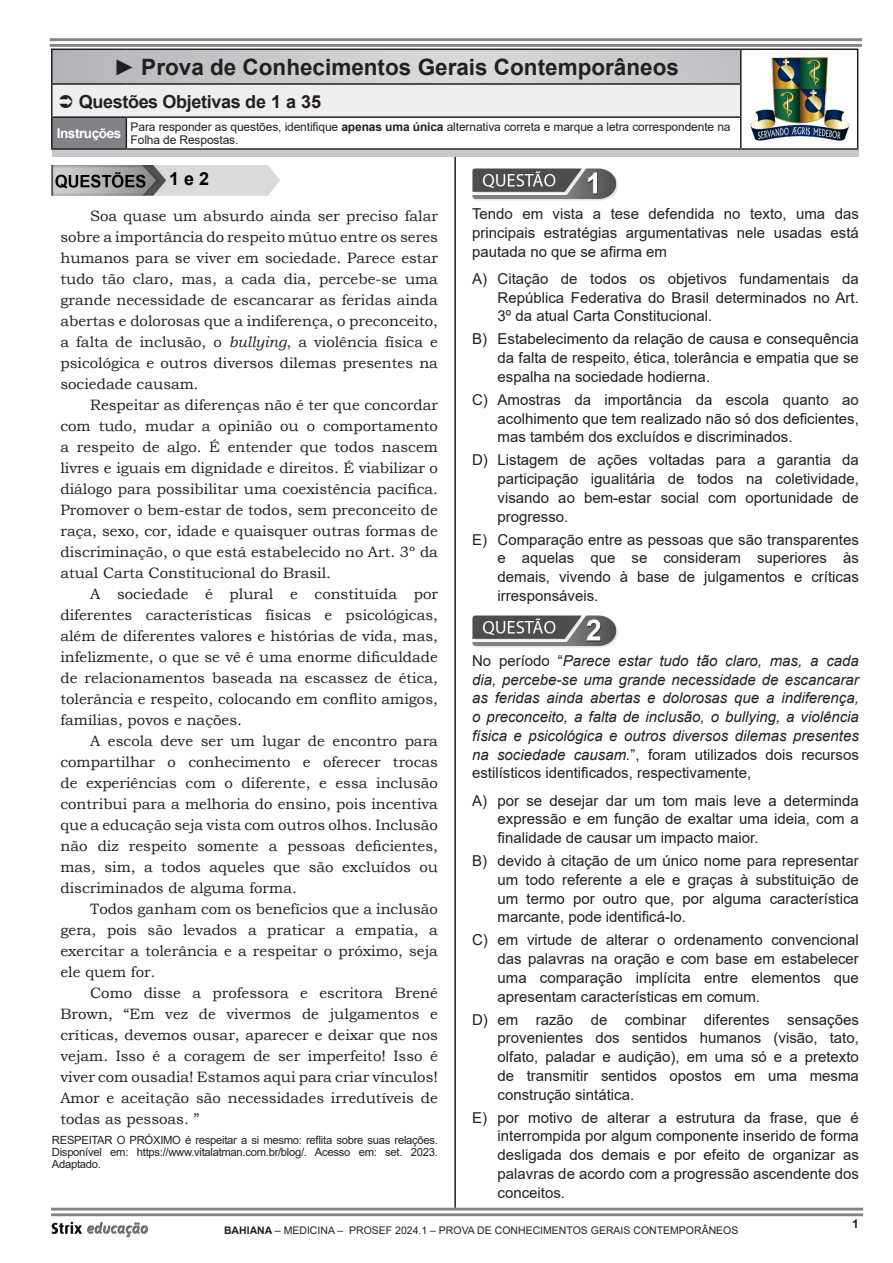
<style>
.page{position:relative;width:893px;height:1263px;background:#fff}
.page>*{position:absolute;margin:0;border:0;box-sizing:border-box;transform-origin:0 0}
.Resposta{font:700 22.5px "Arial";color:#231f20}
.TituloProva{font:700 18px "Arial";letter-spacing:-.02em;color:#231f20}
.Pergunta{font:700 18px "Arial";color:#000}
.TextoQuestão{font:15px/21px "Bookman Old Style";color:#231f20;text-align:justify}
.Resposta-2{font:15px/18.8px "Arial";color:#231f20;text-align:justify}
.Pergunta-2{font:italic 15px/18.8px "Arial";color:#231f20;text-align:justify}
.Pergunta-3{font:15px/18.8px "Arial";color:#231f20;text-align:justify}
.t1{font:700 13.5px "Arial";letter-spacing:-.03em;color:#fff}
.t2{font:12px/13.5px "Arial";letter-spacing:-.01em;color:#231f20}
.t3{font:700 12px "Arial";color:#231f20}
.ReferenciaInterna{font:11.25px/12px "Arial";letter-spacing:-.025em;color:#231f20;text-align:justify}
.t4{font:10.5px "Arial";color:#231f20}
.s1{font-weight:400}
.s2{font-weight:700}
.s3{font-style:italic}
.s4{font-style:normal}
</style>
<div class="page">
<svg style="left:52px;top:1222px;width:96px;height:16px"></svg>
<hr style="left:51px;top:1208px;width:812px;height:2px;background:#808285">
<hr style="left:51px;top:1213px;width:812px;height:3px;background:#808285">
<hr style="left:50px;top:38px;width:812px;height:3px;background:#808285">
<hr style="left:50px;top:44px;width:812px;height:3px;background:#808285">
<hr style="left:454px;top:154px;width:2px;height:1054px;background:#231f20">
<img style="left:472px;top:168px;width:146px;height:33px">
<svg style="left:53px;top:50px;width:687px;height:33px;background:#c8c9cb"></svg>
<div style="left:52px;top:84px;width:689px;height:33px;background:#eeeeef"></div>
<div style="left:52px;top:117px;width:74px;height:32px;background:#808285"></div>
<hr style="left:51px;top:49px;width:75px;height:1px;background:#231f20">
<hr style="left:51px;top:50px;width:2px;height:33px;background:#231f20">
<hr style="left:126px;top:49px;width:615px;height:1px;background:#231f20">
<hr style="left:741px;top:49px;width:117px;height:1px;background:#231f20">
<hr style="left:740px;top:50px;width:1px;height:33px;background:#231f20">
<hr style="left:857px;top:50px;width:1px;height:34px;background:#231f20">
<hr style="left:51px;top:83px;width:75px;height:2px;background:#231f20">
<hr style="left:51px;top:85px;width:2px;height:31px;background:#231f20">
<hr style="left:126px;top:83px;width:615px;height:2px;background:#231f20">
<hr style="left:740px;top:85px;width:1px;height:31px;background:#231f20">
<hr style="left:857px;top:84px;width:1px;height:33px;background:#231f20">
<hr style="left:51px;top:116px;width:75px;height:2px;background:#231f20">
<hr style="left:51px;top:118px;width:2px;height:30px;background:#231f20">
<hr style="left:126px;top:116px;width:615px;height:2px;background:#231f20">
<hr style="left:126px;top:118px;width:1px;height:30px;background:#231f20">
<hr style="left:740px;top:118px;width:1px;height:30px;background:#231f20">
<hr style="left:857px;top:117px;width:1px;height:31px;background:#231f20">
<hr style="left:51px;top:148px;width:75px;height:2px;background:#231f20">
<hr style="left:126px;top:148px;width:615px;height:2px;background:#231f20">
<hr style="left:741px;top:148px;width:117px;height:2px;background:#231f20">
<img style="left:741px;top:58px;width:109px;height:85px">
<div style="left:52px;top:150px;width:806px;height:7px;background:#c7c8ca"></div>
<img style="left:52px;top:165px;width:228px;height:30px">
<img style="left:472px;top:615px;width:146px;height:33px">
<p class="Resposta" style="left:114px;top:51px;width:567px"><span class="s1">►</span> Prova de Conhecimentos Gerais Contemporâneos</p>
<p class="TituloProva" style="left:79px;top:88px;width:244px">Questões Objetivas de 1 a 35</p>
<p class="t1" style="left:57px;top:124px;width:66px">Instruções</p>
<p class="t2" style="left:131px;top:120px;width:601px">Para responder as questões, identifique <span class="s2">apenas uma única</span> alternativa correta e marque a letra correspondente na<br>Folha de Respostas.</p>
<p class="Pergunta" style="left:169px;top:166px;width:42px">1 e 2</p>
<p class="TextoQuestão" style="left:60px;top:205px;width:379px;text-indent:30px">Soa quase um absurdo ainda ser preciso falar sobre a importância do respeito mútuo entre os seres humanos para se viver em sociedade. Parece estar tudo tão claro, mas, a cada dia, percebe-se uma grande necessidade de escancarar as feridas ainda abertas e dolorosas que a indiferença, o preconceito, a falta de inclusão, o <span class="s3">bullying</span>, a violência física e psicológica e outros diversos dilemas presentes na sociedade causam.</p>
<p class="TextoQuestão" style="left:60px;top:394px;width:379px;text-indent:30px">Respeitar as diferenças não é ter que concordar com tudo, mudar a opinião ou o comportamento a respeito de algo. É entender que todos nascem livres e iguais em dignidade e direitos. É viabilizar o diálogo para possibilitar uma coexistência pacífica.<br>Promover o bem-estar de todos, sem preconceito de raça, sexo, cor, idade e quaisquer outras formas de discriminação, o que está estabelecido no Art. 3º da atual Carta Constitucional do Brasil.</p>
<p class="TextoQuestão" style="left:60px;top:583px;width:379px;text-indent:30px">A sociedade é plural e constituída por diferentes características físicas e psicológicas, além de diferentes valores e histórias de vida, mas, infelizmente, o que se vê é uma enorme dificuldade de relacionamentos baseada na escassez de ética, tolerância e respeito, colocando em conflito amigos, famílias, povos e nações.</p>
<p class="TextoQuestão" style="left:60px;top:730px;width:379px;text-indent:30px">A escola deve ser um lugar de encontro para compartilhar o conhecimento e oferecer trocas de experiências com o diferente, e essa inclusão contribui para a melhoria do ensino, pois incentiva que a educação seja vista com outros olhos. Inclusão não diz respeito somente a pessoas deficientes, mas, sim, a todos aqueles que são excluídos ou discriminados de alguma forma.</p>
<p class="TextoQuestão" style="left:60px;top:898px;width:379px;text-indent:30px">Todos ganham com os benefícios que a inclusão gera, pois são levados a praticar a empatia, a exercitar a tolerância e a respeitar o próximo, seja ele quem for.</p>
<p class="TextoQuestão" style="left:60px;top:982px;width:379px;text-indent:30px">Como disse a professora e escritora Brené Brown, “Em vez de vivermos de julgamentos e críticas, devemos ousar, aparecer e deixar que nos vejam. Isso é a coragem de ser imperfeito! Isso é viver com ousadia! Estamos aqui para criar vínculos!<br>Amor e aceitação são necessidades irredutíveis de todas as pessoas. ”</p>
<p class="ReferenciaInterna" style="left:52px;top:1134px;width:387px">RESPEITAR O PRÓXIMO é respeitar a si mesmo: reflita sobre suas relações.<br>Disponível em: https://www.vitalatman.com.br/blog/. Acesso em: set. 2023.<br>Adaptado.</p>
<p class="Pergunta-3" style="left:472px;top:204px;width:388px">Tendo em vista a tese defendida no texto, uma das principais estratégias argumentativas nele usadas está pautada no que se afirma em</p>
<p class="Resposta-2" style="left:497px;top:269px;width:363px;text-indent:-26px">A) Citação de todos os objetivos fundamentais da República Federativa do Brasil determinados no Art.<br>3º da atual Carta Constitucional.</p>
<p class="Resposta-2" style="left:497px;top:330px;width:363px;text-indent:-26px">B) Estabelecimento da relação de causa e consequência da falta de respeito, ética, tolerância e empatia que se espalha na sociedade hodierna.</p>
<p class="Resposta-2" style="left:497px;top:390px;width:363px;text-indent:-26px">C) Amostras da importância da escola quanto ao acolhimento que tem realizado não só dos deficientes, mas também dos excluídos e discriminados.</p>
<p class="Resposta-2" style="left:497px;top:451px;width:363px;text-indent:-26px">D) Listagem de ações voltadas para a garantia da participação igualitária de todos na coletividade, visando ao bem-estar social com oportunidade de progresso.</p>
<p class="Resposta-2" style="left:497px;top:530px;width:363px;text-indent:-26px">E) Comparação entre as pessoas que são transparentes e aquelas que se consideram superiores às demais, vivendo à base de julgamentos e críticas irresponsáveis.</p>
<p class="Pergunta-2" style="left:472px;top:651px;width:388px"><span class="s4">No período “</span>Parece estar tudo tão claro, mas, a cada dia, percebe-se uma grande necessidade de escancarar as feridas ainda abertas e dolorosas que a indiferença, o preconceito, a falta de inclusão, o bullying, a violência física e psicológica e outros diversos dilemas presentes na sociedade causam.<span class="s4">”, foram utilizados dois recursos estilísticos identificados, respectivamente,</span></p>
<p class="Resposta-2" style="left:497px;top:791px;width:363px;text-indent:-26px">A) por se desejar dar um tom mais leve a determinda expressão e em função de exaltar uma ideia, com a finalidade de causar um impacto maior.</p>
<p class="Resposta-2" style="left:497px;top:851px;width:363px;text-indent:-26px">B) devido à citação de um único nome para representar um todo referente a ele e graças à substituição de um termo por outro que, por alguma característica marcante, pode identificá-lo.</p>
<p class="Resposta-2" style="left:497px;top:930px;width:363px;text-indent:-26px">C) em virtude de alterar o ordenamento convencional das palavras na oração e com base em estabelecer uma comparação implícita entre elementos que apresentam características em comum.</p>
<p class="Resposta-2" style="left:497px;top:1010px;width:363px;text-indent:-26px">D) em razão de combinar diferentes sensações provenientes dos sentidos humanos (visão, tato, olfato, paladar e audição), em uma só e a pretexto de transmitir sentidos opostos em uma mesma construção sintática.</p>
<p class="Resposta-2" style="left:497px;top:1108px;width:363px;text-indent:-26px">E) por motivo de alterar a estrutura da frase, que é interrompida por algum componente inserido de forma desligada dos demais e por efeito de organizar as palavras de acordo com a progressão ascendente dos conceitos.</p>
<p class="t4" style="left:224px;top:1223px;width:516px"><span class="s2">BAHIANA</span> – MEDICINA – PROSEF 2024.1 – PROVA DE CONHECIMENTOS GERAIS CONTEMPORÂNEOS</p>
<p class="t3" style="left:852px;top:1215px;width:8px">1</p>
</div>
